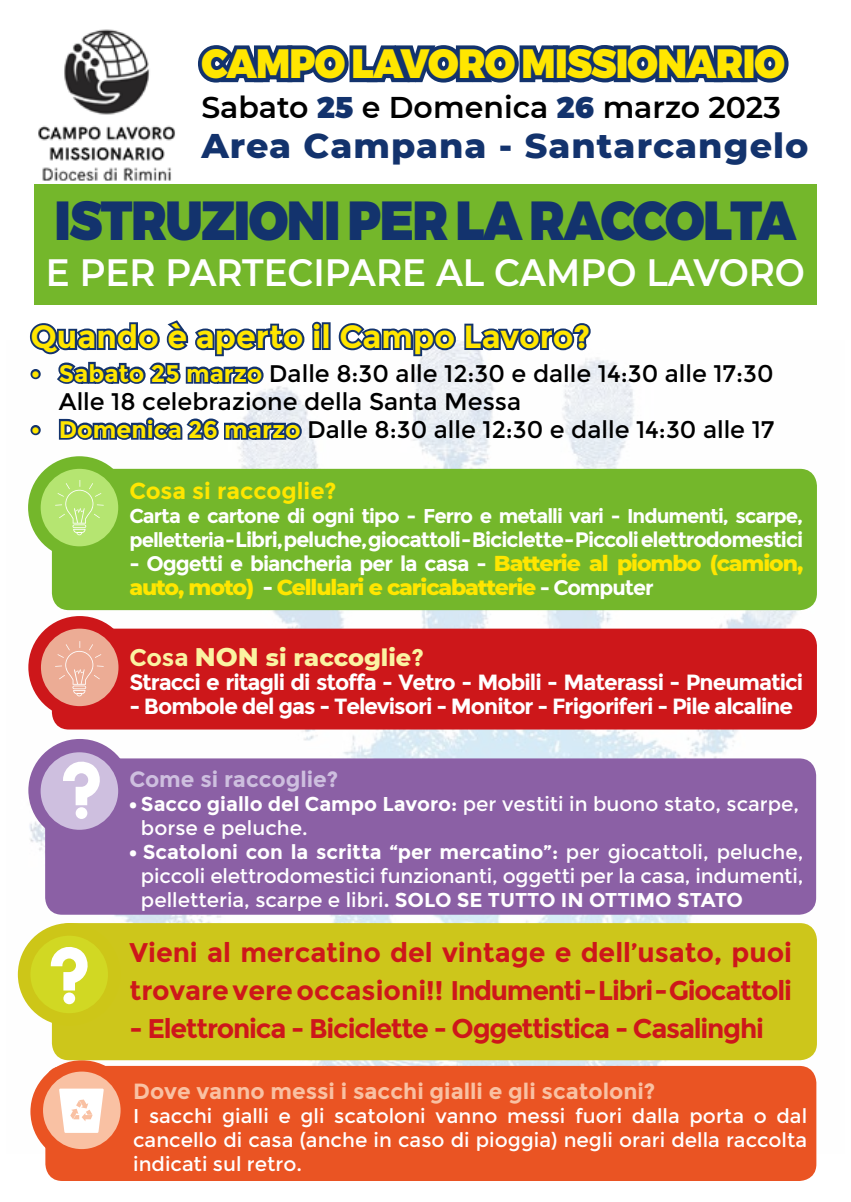
<style>
.page{position:relative;width:851px;height:1202px;background:#fff}
.page>*{position:absolute;margin:0;border:0;box-sizing:border-box;transform-origin:0 0}
.t1{font:900 55px "Montserrat";letter-spacing:-.03em;color:#13336d;scale:.9 1}
.t2{font:900 41px "Montserrat";letter-spacing:-.02em;color:#ffe600;scale:.93 1}
.t3{font:600 38px "Montserrat";color:#fff;scale:.94 1}
.t4{font:800 35px "Montserrat";letter-spacing:.03em;color:#13336d}
.t5{font:700 32px "Montserrat";color:#ffe600}
.t6{font:600 30px "Montserrat";color:#000}
.t7{font:700 27px/38px "Montserrat";color:#cd171a}
.t8{font:700 27px "Montserrat";letter-spacing:-.045em;color:#cd171a}
.t9{font:24px/28px "Montserrat";color:#000}
.t10{font:800 24px "Montserrat";color:#fbf3a2}
.t11{font:700 23px "Montserrat";color:#ffe600}
.t12{font:700 22px "Montserrat";letter-spacing:-.045em;color:#fff}
.t13{font:800 22px "Montserrat";letter-spacing:-.05em;color:#ffe600}
.t14{font:700 22px "Montserrat";color:#f9c1a3}
.t15{font:700 22px "Montserrat";color:#cebfdf}
.t16{font:700 21px "Montserrat";letter-spacing:-.05em;color:#fff}
.t17{font:20px/24px "Montserrat";color:#fff;text-align:justify}
.t18{font:700 20px "Montserrat";letter-spacing:-.05em;color:#fff}
.s1{font-weight:900;color:#13336d}
.s2{color:#ffe600}
.s3{font-weight:700;color:#ffe600}
.s4{font-size:20px}
.s5{font-weight:800;font-size:22px;color:#ffe600}
.s6{font-weight:700;color:#fff}
.s7{font-weight:700;font-size:21px;color:#fff}
.s8{font-weight:700}
.s9{font-size:26px}
.s10{font-weight:900}
</style>
<div class="page">
<img style="left:17px;top:340px;width:800px;height:813px">
<svg style="left:198px;top:45px;width:591px;height:38px;background:#324d80"></svg>
<img style="left:38px;top:30px;width:137px;height:150px">
<div style="left:34px;top:184px;width:782px;height:121px;background:#74b72b"></div>
<div style="left:322px;top:322px;width:8px;height:28px;border:4px solid #13336d"></div>
<svg style="left:336px;top:323px;width:258px;height:35px"></svg>
<svg style="left:27px;top:320px;width:298px;height:67px"></svg>
<svg style="left:27px;top:422px;width:17px;height:17px"></svg>
<svg style="left:57px;top:414px;width:248px;height:29px"></svg>
<div style="left:28px;top:456px;width:103px;height:103px;background:#74b72b;border-radius:50%"></div>
<div style="left:52px;top:469px;width:764px;height:141px;background:#74b72b;border-radius:17px"></div>
<div style="left:41px;top:469px;width:77px;height:77px;background:#b5e571;border-radius:50%"></div>
<div style="left:28px;top:616px;width:103px;height:103px;background:#cd171a;border-radius:50%"></div>
<div style="left:52px;top:629px;width:764px;height:100px;background:#cd171a;border-radius:17px"></div>
<div style="left:41px;top:629px;width:77px;height:77px;background:#ecac95;border-radius:50%"></div>
<div style="left:28px;top:739px;width:103px;height:103px;background:#8b60a5;border-radius:50%"></div>
<div style="left:45px;top:758px;width:771px;height:157px;background:#8b60a5;border-radius:17px"></div>
<div style="left:41px;top:752px;width:77px;height:78px;background:#cebfdf;border-radius:50%"></div>
<div style="left:30px;top:1060px;width:103px;height:103px;background:#ea5423;border-radius:50%"></div>
<div style="left:45px;top:1066px;width:771px;height:115px;background:#ea5423;border-radius:17px"></div>
<div style="left:43px;top:1071px;width:78px;height:78px;background:#f9c1a3;border-radius:50%"></div>
<svg style="left:55px;top:480px;width:49px;height:55px"></svg>
<svg style="left:55px;top:641px;width:49px;height:55px"></svg>
<svg style="left:59px;top:1089px;width:45px;height:44px"></svg>
<svg style="left:63px;top:758px;width:42px;height:48px"></svg>
<div style="left:77px;top:808px;width:9px;height:10px;background:#fff;border-radius:50%"></div>
<div style="left:76px;top:807px;width:11px;height:12px;border:2px solid #fff;border-radius:50%"></div>
<div style="left:52px;top:923px;width:764px;height:137px;background:#cdc61b;border-radius:17px"></div>
<div style="left:18px;top:923px;width:103px;height:103px;background:#cdc618;border-radius:50%"></div>
<div style="left:30px;top:936px;width:78px;height:77px;background:#d1d823;border-radius:50%"></div>
<svg style="left:50px;top:946px;width:38px;height:45px"></svg>
<div style="left:64px;top:993px;width:10px;height:10px;background:#fff;border-radius:50%"></div>
<div style="left:63px;top:992px;width:12px;height:12px;border:2px solid #fff;border-radius:50%"></div>
<h2 class="t2" style="left:201px;top:38px;width:629px">CAMPO LAVORO MISSIONARIO</h2>
<h3 class="t6" style="left:201px;top:86px;width:581px">Sabato <span class="s1">25</span> e Domenica <span class="s1">26</span> marzo 2023</h3>
<h3 class="t4" style="left:201px;top:120px;width:608px">Area Campana - Santarcangelo</h3>
<h1 class="t1" style="left:54px;top:186px;width:229px">ISTRUZIONI</h1>
<h1 class="t1" style="left:347px;top:186px;width:240px">PERLA RACCOL</h1>
<h1 class="t1" style="left:730px;top:186px;width:76px">TA</h1>
<h3 class="t3" style="left:46px;top:245px;width:808px">E PER PARTECIPARE AL CAMPO LAVORO</h3>
<h3 class="t5" style="left:30px;top:318px;width:561px">Quando è aperto il Campo Lavoro?</h3>
<p class="t9" style="left:59px;top:359px;width:716px;text-indent:-28px"><span class="s2">•</span> <span class="s3">Sabato 25 marzo</span> Dalle 8:30 alle 12:30 e dalle 14:30 alle 17:30<br>Alle 18 celebrazione della Santa Messa</p>
<p class="t9" style="left:30px;top:415px;width:745px"><span class="s2">•</span> <span class="s3">Domenica 26 marzo</span> Dalle 8:30 alle 12:30 e dalle 14:30 alle 17</p>
<p class="t11" style="left:129px;top:477px;width:209px">Cosa si raccoglie?</p>
<p class="t18" style="left:129px;top:504px;width:675px">Carta e cartone di ogni tipo - Ferro e metalli vari - Indumenti, scarpe,</p>
<p class="t16" style="left:129px;top:527px;width:675px"><span class="s4">pelletteria -</span> Libri, peluche, giocattoli - Biciclette - Piccoli elettrodomestici</p>
<p class="t16" style="left:129px;top:551px;width:675px">- Oggetti e biancheria per la casa - <span class="s5">Batterie al piombo (camion,</span></p>
<p class="t13" style="left:129px;top:571px;width:525px">auto, moto) <span class="s6">-</span> Cellulari e caricabatterie <span class="s7">- Computer</span></p>
<p class="t10" style="left:129px;top:640px;width:296px"><span class="s8">Cosa</span> <span class="s9">non</span> si raccoglie<span class="s8">?</span></p>
<p class="t12" style="left:129px;top:669px;width:675px">Stracci e ritagli di stoffa - Vetro - Mobili - Materassi - Pneumatici</p>
<p class="t12" style="left:129px;top:693px;width:665px">- Bombole del gas - Televisori - Monitor - Frigoriferi - Pile alcaline</p>
<p class="t15" style="left:129px;top:766px;width:210px">Come si raccoglie?</p>
<p class="t17" style="left:141px;top:792px;width:659px;text-indent:-12px"><span class="s10">•</span> <span class="s8">Sacco giallo del Campo Lavoro:</span> per vestiti in buono stato, scarpe, borse e peluche.</p>
<p class="t17" style="left:141px;top:840px;width:664px;text-indent:-11px"><span class="s10">•</span> <span class="s8">Scatoloni con la scritta “per mercatino”:</span> per giocattoli, peluche, piccoli elettrodomestici funzionanti, oggetti per la casa, indumenti, pelletteria, scarpe e libri<span class="s8">. SOLO SE TUTTO IN OTTIMO STATO</span></p>
<h3 class="t7" style="left:129px;top:933px;width:664px">Vieni al mercatino del vintage e dell’usato, puoi trovare vere occasioni!! Indumenti - Libri - Giocattoli</h3>
<h3 class="t8" style="left:129px;top:1012px;width:636px">- Elettronica - Biciclette - Oggettistica - Casalinghi</h3>
<p class="t14" style="left:133px;top:1078px;width:523px">Dove vanno messi i sacchi gialli e gli scatoloni?</p>
<p class="t17" style="left:133px;top:1104px;width:675px">I sacchi gialli e gli scatoloni vanno messi fuori dalla porta o dal cancello di casa (anche in caso di pioggia) negli orari della raccolta indicati sul retro.</p>
</div>
